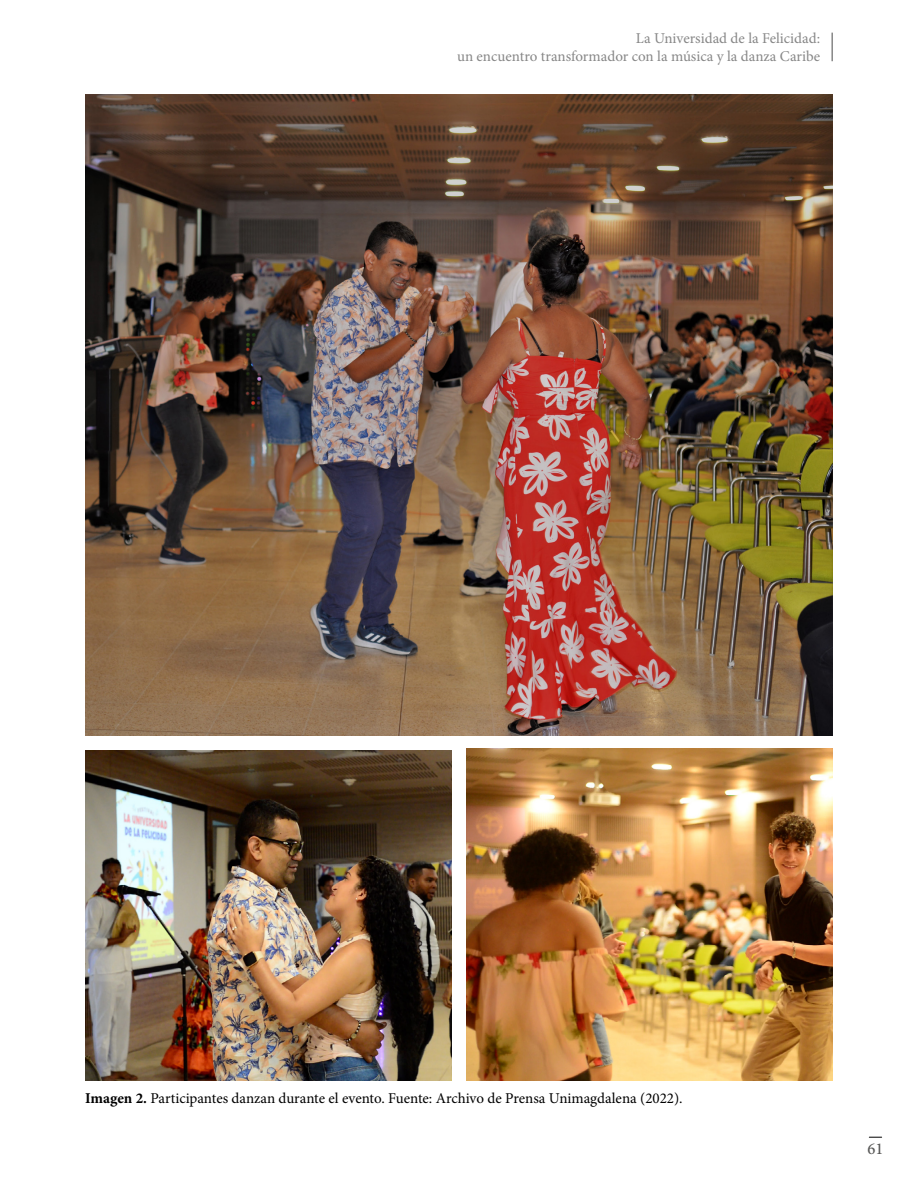
<style>
.page{position:relative;width:918px;height:1188px;background:#fff}
.page>*{position:absolute;margin:0;border:0;box-sizing:border-box;transform-origin:0 0}
.t1{font:500 16.5px "Minion Pro";color:#575756}
.t2{font:15px "Minion Pro";letter-spacing:-.005em;color:#000}
.t3{font:15px/18px "Minion Pro";color:#878787;text-align:right}
.s1{font-weight:700}
</style>
<div class="page">
<hr style="left:831px;top:33px;width:2px;height:28px;background:#878787">
<svg style="left:869px;top:1137px;width:13px;height:1px"></svg>
<img style="left:85px;top:94px;width:748px;height:641px">
<img style="left:85px;top:751px;width:366px;height:330px">
<img style="left:467px;top:749px;width:366px;height:332px">
<p class="t3" style="left:457px;top:30px;width:365px">La Universidad de la Felicidad:<br>un encuentro transformador con la música y la danza Caribe</p>
<p class="t2" style="left:85px;top:1088px;width:599px"><span class="s1">Imagen 2.</span> Participantes danzan durante el evento. Fuente: Archivo de Prensa Unimagdalena (2022).</p>
<p class="t1" style="left:868px;top:1137px;width:17px">61</p>
</div>
